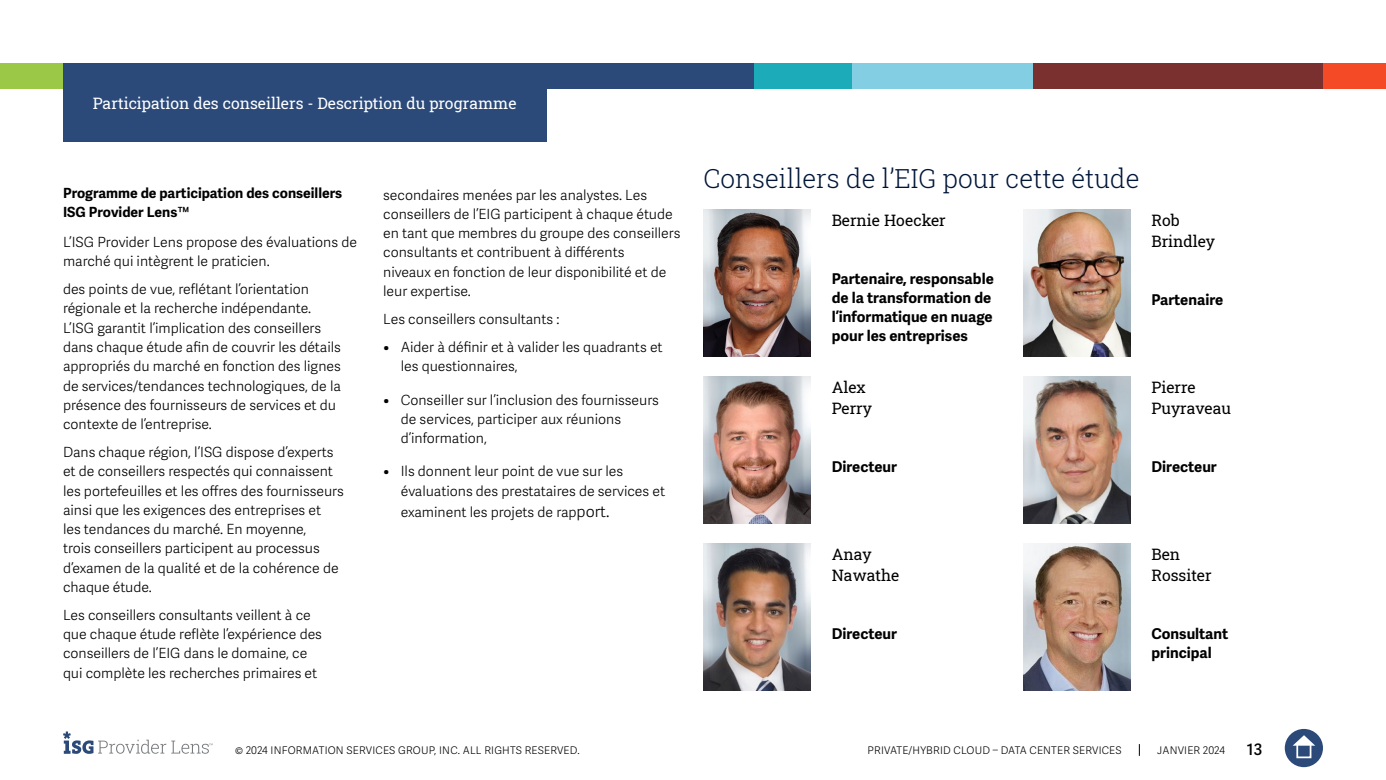
<style>
.page{position:relative;width:1386px;height:780px;background:#fff}
.page>*{position:absolute;margin:0;border:0;box-sizing:border-box;transform-origin:0 0}
.t1{font:26.25px "Roboto Slab ISG P Light";color:#001638}
.t2{font:15.75px/21px "Roboto Slab ISG P Regular";color:#000}
.t3{font:15.75px "Roboto Slab ISG P Regular";color:#fff}
.t4{font:600 15.75px "Adelle Sans";color:#000}
.t5{font:700 14.88px/19.2px "Adelle Sans";color:#000101}
.t6{font:300 14px/19.2px "Adelle Sans";color:#000}
.t7{font:700 14px/19.2px "Adelle Sans";color:#000}
.t8{font:300 10.5px "Adelle Sans";letter-spacing:.02em;color:#000}
.s1{font-weight:700;color:#000101}
.s2{font-size:15.75px}
</style>
<div class="page">
<svg style="left:1139px;top:744px;width:1px;height:12px"></svg>
<svg style="left:63px;top:731px;width:150px;height:23px"></svg>
<div style="left:1285px;top:729px;width:38px;height:38px;background:#2b4a79;border-radius:50%"></div>
<svg style="left:1293px;top:735px;width:22px;height:10px"></svg>
<div style="left:1296px;top:743px;width:15px;height:15px;border:2px solid #fff"></div>
<div style="left:0;top:63px;width:533px;height:25px;background:#9bc947"></div>
<div style="left:533px;top:63px;width:223px;height:25px;background:#2b4a79"></div>
<div style="left:850px;top:63px;width:184px;height:25px;background:#84cee3"></div>
<div style="left:1323px;top:63px;width:63px;height:25px;background:#f54a26"></div>
<div style="left:1033px;top:63px;width:290px;height:25px;background:#7a302e"></div>
<div style="left:754px;top:63px;width:98px;height:25px;background:#1cabb9"></div>
<div style="left:63px;top:63px;width:483px;height:79px;background:#2b4a79"></div>
<img style="left:704px;top:209px;width:107px;height:147px">
<img style="left:704px;top:376px;width:107px;height:147px">
<img style="left:704px;top:544px;width:107px;height:146px">
<img style="left:1023px;top:209px;width:107px;height:147px">
<img style="left:1023px;top:376px;width:107px;height:147px">
<img style="left:1023px;top:544px;width:107px;height:146px">
<p class="t3" style="left:93px;top:92px;width:425px">Participation des conseillers - Description du programme</p>
<p class="t7" style="left:63px;top:184px;width:281px">Programme de participation des conseillers<br>ISG Provider Lens™</p>
<p class="t6" style="left:63px;top:233px;width:296px">L’ISG Provider Lens propose des évaluations de marché qui intègrent le praticien.</p>
<p class="t6" style="left:63px;top:280px;width:280px">des points de vue, reflétant l’orientation régionale et la recherche indépendante.<br>L’ISG garantit l’implication des conseillers dans chaque étude afin de couvrir les détails appropriés du marché en fonction des lignes de services/tendances technologiques, de la présence des fournisseurs de services et du contexte de l’entreprise.</p>
<p class="t6" style="left:63px;top:443px;width:282px">Dans chaque région, l’ISG dispose d’experts et de conseillers respectés qui connaissent les portefeuilles et les offres des fournisseurs ainsi que les exigences des entreprises et<br>les tendances du marché. En moyenne,<br>trois conseillers participent au processus d’examen de la qualité et de la cohérence de chaque étude.</p>
<p class="t6" style="left:63px;top:605px;width:261px">Les conseillers consultants veillent à ce que chaque étude reflète l’expérience des conseillers de l’EIG dans le domaine, ce qui complète les recherches primaires et</p>
<p class="t6" style="left:383px;top:185px;width:299px">secondaires menées par les analystes. Les conseillers de l’EIG participent à chaque étude en tant que membres du groupe des conseillers consultants et contribuent à différents<br>niveaux en fonction de leur disponibilité et de leur expertise.</p>
<p class="t6" style="left:383px;top:310px;width:178px">Les conseillers consultants :</p>
<p class="t6" style="left:401px;top:338px;width:263px;text-indent:-18px"><span class="s1">•</span> Aider à définir et à valider les quadrants et les questionnaires,</p>
<p class="t6" style="left:401px;top:390px;width:260px;text-indent:-18px"><span class="s1">•</span> Conseiller sur l’inclusion des fournisseurs de services, participer aux réunions d’information,</p>
<p class="t6" style="left:401px;top:462px;width:266px;text-indent:-18px"><span class="s1">•</span> Ils donnent leur point de vue sur les évaluations des prestataires de services et</p>
<p class="t6" style="left:401px;top:502px;width:210px">examinent les projets de rap<span class="s2">port.</span></p>
<h1 class="t1" style="left:704px;top:161px;width:438px">Conseillers de l’EIG pour cette étude</h1>
<p class="t2" style="left:832px;top:209px;width:116px">Bernie Hoecker</p>
<p class="t5" style="left:832px;top:269px;width:164px">Partenaire, responsable de la transformation de l’informatique en nuage pour les entreprises</p>
<p class="t2" style="left:832px;top:376px;width:42px">Alex<br>Perry</p>
<p class="t2" style="left:1152px;top:209px;width:65px">Rob<br>Brindley</p>
<p class="t5" style="left:1152px;top:290px;width:73px">Partenaire</p>
<p class="t2" style="left:1152px;top:376px;width:81px">Pierre<br>Puyraveau</p>
<p class="t5" style="left:832px;top:457px;width:67px">Directeur</p>
<p class="t5" style="left:1152px;top:457px;width:67px">Directeur</p>
<p class="t2" style="left:832px;top:543px;width:69px">Anay<br>Nawathe</p>
<p class="t5" style="left:832px;top:624px;width:67px">Directeur</p>
<p class="t2" style="left:1152px;top:543px;width:62px">Ben<br>Rossiter</p>
<p class="t5" style="left:1152px;top:624px;width:78px">Consultant principal</p>
<p class="t8" style="left:235px;top:744px;width:346px">© 2024 INFORMATION SERVICES GROUP, INC. ALL RIGHTS RESERVED.</p>
<p class="t8" style="left:868px;top:744px;width:256px">PRIVATE/HYBRID CLOUD – DATA CENTER SERVICES</p>
<p class="t8" style="left:1157px;top:744px;width:69px">JANVIER 2024</p>
<p class="t4" style="left:1247px;top:740px;width:17px">13</p>
</div>
